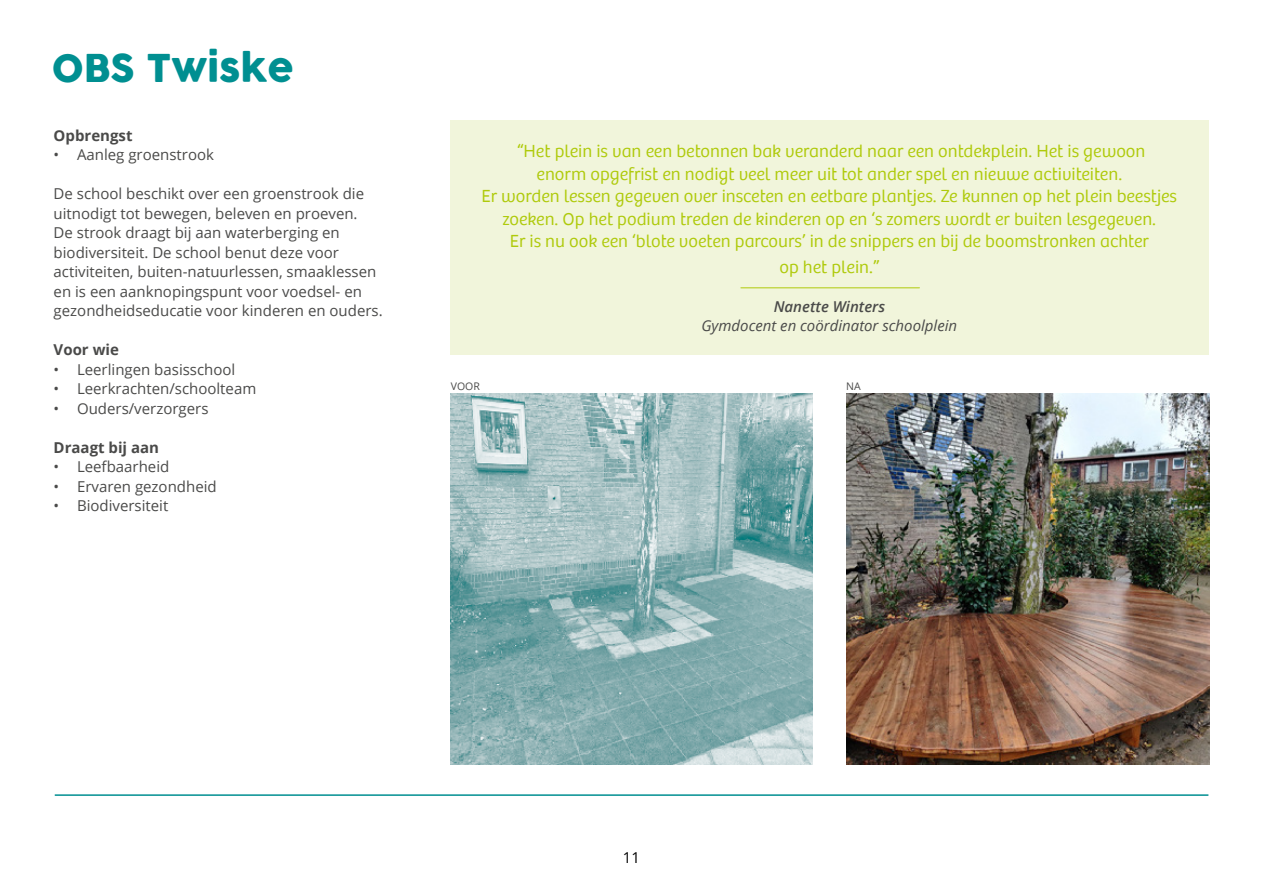
<style>
.page{position:relative;width:1263px;height:893px;background:#fff}
.page>*{position:absolute;margin:0;border:0;box-sizing:border-box;transform-origin:0 0}
.t1{font:37.5px "COCOGOOSE";color:#008f91}
.t2{font:300 18px/22.5px "Bree";color:#afca0b;text-align:center}
.t3{font:15px/19.5px "Open Sans";color:#4a4a49}
.t4{font:italic 15px "Open Sans";color:#4a4a49}
.t5{font:700 15px "Open Sans";color:#4a4a49}
.t6{font:italic 600 15px "Open Sans";color:#4a4a49}
.t7{font:15px "Open Sans";color:#000}
.t8{font:10.5px "Open Sans";color:#4a4a49}
</style>
<div class="page">
<hr style="left:55px;top:794px;width:1153px;height:2px;background:#008f91">
<div style="left:450px;top:121px;width:758px;height:234px;background:#f1f5db"></div>
<hr style="left:741px;top:287px;width:178px;height:1px;background:#afca0b">
<img style="left:450px;top:394px;width:363px;height:370px">
<img style="left:847px;top:394px;width:363px;height:370px">
<h1 class="t1" style="left:52px;top:40px;width:244px">OBS Twiske</h1>
<p class="t5" style="left:54px;top:125px;width:80px">Opbrengst</p>
<p class="t3" style="left:54px;top:145px;width:162px">• Aanleg groenstrook</p>
<p class="t3" style="left:54px;top:184px;width:331px">De school beschikt over een groenstrook die uitnodigt tot bewegen, beleven en proeven.<br>De strook draagt bij aan waterberging en biodiversiteit. De school benut deze voor activiteiten, buiten-natuurlessen, smaaklessen en is een aanknopingspunt voor voedsel- en gezondheidseducatie voor kinderen en ouders.</p>
<p class="t5" style="left:54px;top:339px;width:67px">Voor wie</p>
<p class="t3" style="left:54px;top:359px;width:183px">• Leerlingen basisschool</p>
<p class="t3" style="left:54px;top:379px;width:204px">• Leerkrachten/schoolteam</p>
<p class="t3" style="left:54px;top:398px;width:156px">• Ouders/verzorgers</p>
<p class="t5" style="left:54px;top:437px;width:107px">Draagt bij aan</p>
<p class="t3" style="left:54px;top:457px;width:117px">• Leefbaarheid</p>
<p class="t3" style="left:54px;top:476px;width:165px">• Ervaren gezondheid</p>
<p class="t3" style="left:54px;top:496px;width:116px">• Biodiversiteit</p>
<p class="t2" style="left:482px;top:140px;width:697px">“Het plein is van een betonnen bak veranderd naar een ontdekplein. Het is gewoon<br>enorm opgefrist en nodigt veel meer uit tot ander spel en nieuwe activiteiten.<br>Er worden lessen gegeven over insceten en eetbare plantjes. Ze kunnen op het plein beestjes zoeken. Op het podium treden de kinderen op en ‘s zomers wordt er buiten lesgegeven.<br>Er is nu ook een ‘blote voeten parcours’ in de snippers en bij de boomstronken achter</p>
<p class="t2" style="left:779px;top:256px;width:102px">op het plein.”</p>
<p class="t6" style="left:774px;top:296px;width:113px">Nanette Winters</p>
<p class="t4" style="left:701px;top:316px;width:257px">Gymdocent en coördinator schoolplein</p>
<p class="t8" style="left:451px;top:379px;width:31px">VOOR</p>
<p class="t8" style="left:846px;top:379px;width:16px">NA</p>
<p class="t7" style="left:623px;top:847px;width:19px">11</p>
</div>
